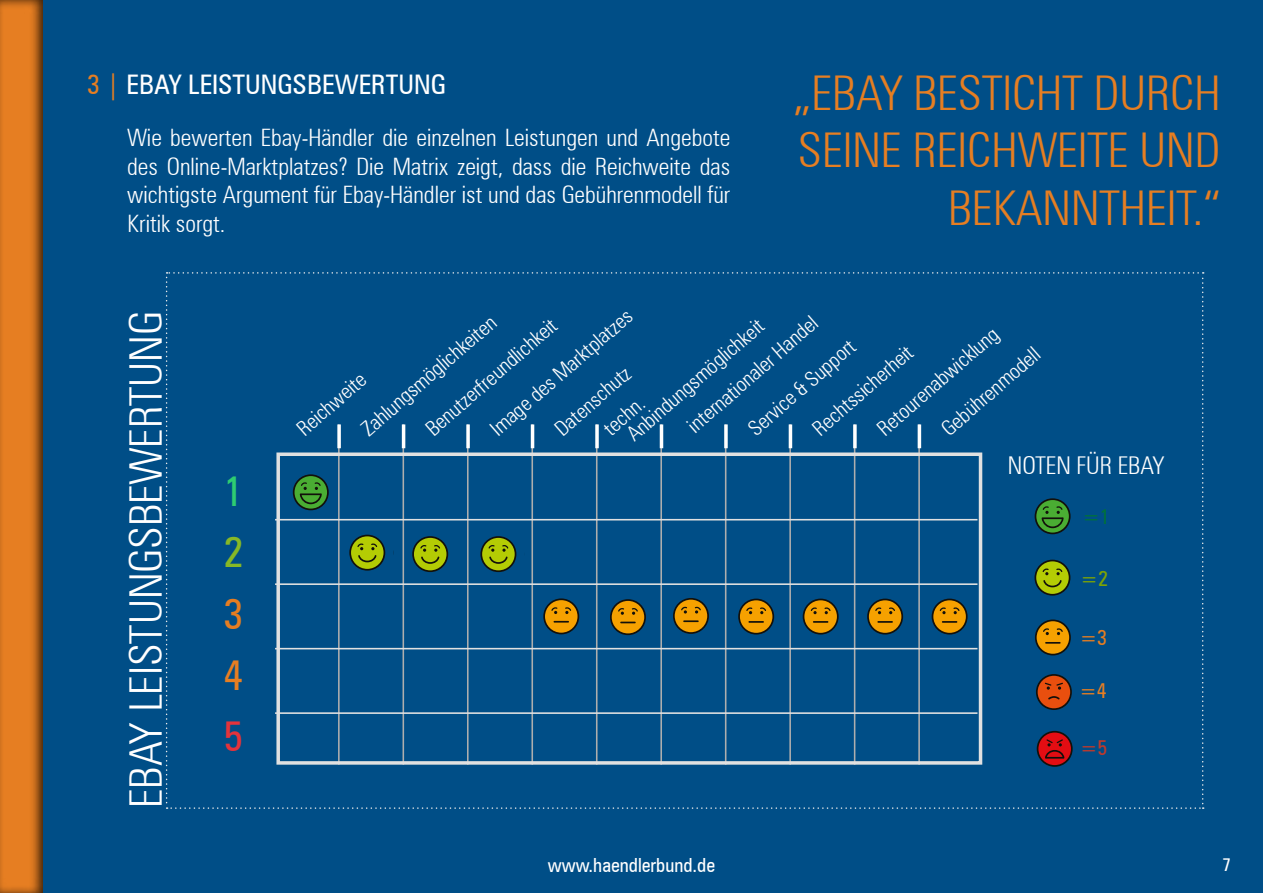
<style>
.page{position:relative;width:1263px;height:893px;background:#fff}
.page>*{position:absolute;margin:0;border:0;box-sizing:border-box;transform-origin:0 0}
.t1{font:300 condensed 48px/57.6px "Zurich BT";color:#e67e22;text-align:right}
.t2{font:300 condensed 45px "Zurich BT";color:#fff}
.t3{font:condensed 42px "Zurich BT";color:#2ecc71}
.t4{font:condensed 42px "Zurich BT";color:#87b826}
.t5{font:condensed 42px "Zurich BT";color:#e67d21}
.t6{font:condensed 42px "Zurich BT";color:#e67e22}
.t7{font:condensed 42px "Zurich BT";color:#e3333b}
.t8{font:condensed 27px "Zurich BT";color:#fff}
.t9{font:300 condensed 24.45px "Zurich BT";color:#fff}
.t10{font:300 condensed 24px/28.8px "Zurich BT";color:#fff;text-align:justify}
.t11{font:300 condensed 21px/19.5px "Zurich BT";color:#fff}
.t12{font:condensed 21px "Zurich BT";color:#00713c}
.t13{font:condensed 21px "Zurich BT";color:#7da305}
.t14{font:condensed 21px "Zurich BT";color:#e67d21}
.t15{font:condensed 21px "Zurich BT";color:#e67e22}
.t16{font:condensed 21px "Zurich BT";color:#c0392b}
.t17{font:condensed 19.5px "Zurich BT";color:#fff}
.t18{font:condensed 18px "Zurich BT";color:#fff}
.s1{color:#e67e22}
</style>
<div class="page">
<div style="left:20px;top:0;width:1243px;height:893px;background:#004e87"></div>
<div style="left:0;top:0;width:56px;height:893px;background:#000;opacity:.75"></div>
<svg style="left:166px;top:272px;width:1038px;height:537px"></svg>
<div style="left:276px;top:452px;width:706px;height:313px;border:3px solid #e1e1e1"></div>
<p class="t8" style="left:87px;top:68px;width:360px"><span class="s1">3 |</span> EBAY LEISTUNGSBEWERTUNG</p>
<p class="t10" style="left:127px;top:123px;width:605px">Wie bewerten Ebay-Händler die einzelnen Leistungen und Angebote des Online-Marktplatzes? Die Matrix zeigt, dass die Reichweite das wichtigste Argument für Ebay-Händler ist und das Gebührenmodell für Kritik sorgt.</p>
<h1 class="t1" style="left:794px;top:63px;width:427px">„EBAY BESTICHT DURCH<br>SEINE REICHWEITE UND<br>BEKANNTHEIT.“</h1>
<h2 class="t2" style="left:118px;top:808px;width:498px;rotate:-90deg">EBAY LEISTUNGSBEWERTUNG</h2>
<h3 class="t3" style="left:224px;top:466px;width:22px">1</h3>
<h3 class="t4" style="left:224px;top:527px;width:22px">2</h3>
<h3 class="t5" style="left:224px;top:588px;width:22px">3</h3>
<h3 class="t6" style="left:224px;top:649px;width:22px">4</h3>
<h3 class="t7" style="left:224px;top:710px;width:22px">5</h3>
<p class="t11" style="left:487px;top:424px;width:182px;rotate:-41deg">Image des Marktplatzes</p>
<p class="t11" style="left:684px;top:421px;width:166px;rotate:-41deg">internationaler Handel</p>
<p class="t11" style="left:358px;top:424px;width:173px;rotate:-41deg">Zahlungsmöglichkeiten</p>
<p class="t11" style="left:422px;top:424px;width:168px;rotate:-41deg">Benutzerfreundlichkeit</p>
<p class="t11" style="left:610px;top:414px;width:176px;text-indent:-14px;rotate:-41deg">techn.<br>Anbindungsmöglichkeit</p>
<p class="t11" style="left:874px;top:424px;width:154px;rotate:-41deg">Retourenabwicklung</p>
<p class="t11" style="left:745px;top:424px;width:136px;rotate:-41deg">Service &amp; Support</p>
<p class="t11" style="left:809px;top:424px;width:127px;rotate:-41deg">Rechtssicherheit</p>
<p class="t11" style="left:938px;top:424px;width:124px;rotate:-41deg">Gebührenmodell</p>
<p class="t11" style="left:551px;top:424px;width:95px;rotate:-41deg">Datenschutz</p>
<p class="t11" style="left:293px;top:424px;width:86px;rotate:-41deg">Reichweite</p>
<p class="t9" style="left:1008px;top:450px;width:158px">NOTEN FÜR EBAY</p>
<p class="t12" style="left:1082px;top:504px;width:29px">=1</p>
<p class="t13" style="left:1081px;top:565px;width:29px">=2</p>
<p class="t14" style="left:1080px;top:625px;width:29px">=3</p>
<p class="t15" style="left:1079px;top:678px;width:29px">=4</p>
<p class="t16" style="left:1080px;top:735px;width:29px">=5</p>
<p class="t17" style="left:548px;top:853px;width:169px">www.haendlerbund.de</p>
<p class="t18" style="left:1222px;top:854px;width:10px">7</p>
</div>
